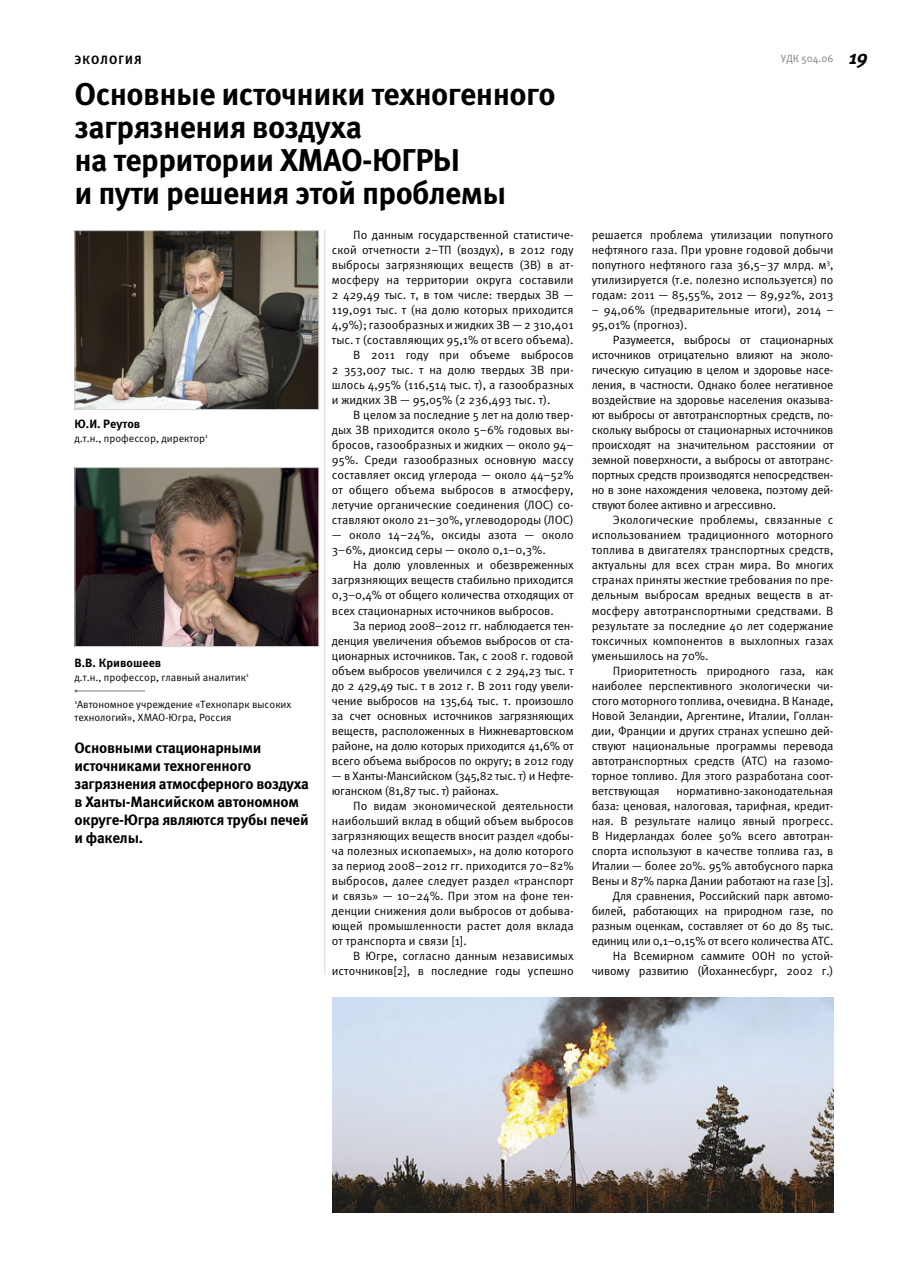
<style>
.page{position:relative;width:919px;height:1272px;background:#fff}
.page>*{position:absolute;margin:0;border:0;box-sizing:border-box;transform-origin:0 0}
.t1{font:700 31.5px/33px "Meta Pro";letter-spacing:-.02em;color:#000}
.t2{font:italic 700 19.5px "Meta Pro";color:#000}
.t3{font:700 15px/18px "Meta Pro";letter-spacing:-.02em;color:#000}
.t4{font:12px/15px "Meta Pro";color:#000;text-align:justify}
.t5{font:12px/15px "Meta Pro";letter-spacing:-.02em;color:#000}
.t6{font:700 12px "Meta Pro";color:#000}
.t7{font:10.5px/13.5px "Meta Pro";color:#000}
.t8{font:10.5px "Meta Pro";color:#7c7d80}
</style>
<div class="page">
<hr style="left:324px;top:230px;width:1px;height:744px;background:#d7d8d9">
<hr style="left:76px;top:690px;width:69px;height:1px;background:#7c7d80">
<img style="left:332px;top:997px;width:501px;height:215px">
<img style="left:76px;top:232px;width:241px;height:176px">
<div style="left:74px;top:230px;width:245px;height:180px;border:1px solid #d7d8d9"></div>
<img style="left:76px;top:469px;width:241px;height:176px">
<div style="left:74px;top:467px;width:245px;height:180px;border:1px solid #d7d8d9"></div>
<p class="t6" style="left:74px;top:52px;width:18px">Экология</p>
<p class="t8" style="left:781px;top:51px;width:54px">УДК 504.06</p>
<h1 class="t1" style="left:74px;top:79px;width:482px">Основные источники техногенного загрязнения воздуха<br>на территории ХМАО-ЮГРЫ<br>и пути решения этой проблемы</h1>
<p class="t6" style="left:74px;top:416px;width:67px">Ю.И. Реутов</p>
<p class="t7" style="left:74px;top:432px;width:135px">д.т.н., профессор, директор<sup>1</sup></p>
<p class="t6" style="left:74px;top:655px;width:88px">В.В. Кривошеев</p>
<p class="t7" style="left:74px;top:670px;width:176px">д.т.н., профессор, главный аналитик<sup>1</sup></p>
<p class="t7" style="left:74px;top:697px;width:218px"><sup>1</sup>Автономное учреждение «Технопарк высоких технологий», ХМАО-Югра, Россия</p>
<p class="t3" style="left:74px;top:738px;width:236px">Основными стационарными источниками техногенного загрязнения атмосферного воздуха в Ханты-Мансийском автономном округе-Югра являются трубы печей и факелы.</p>
<p class="t4" style="left:353px;top:228px;width:222px">По данным государственной статистиче-</p>
<p class="t4" style="left:332px;top:243px;width:243px">ской отчетности 2–ТП (воздух), в 2012 году</p>
<p class="t4" style="left:332px;top:258px;width:243px">выбросы загрязняющих веществ (ЗВ) в ат-</p>
<p class="t4" style="left:332px;top:273px;width:243px">мосферу на территории округа составили</p>
<p class="t4" style="left:332px;top:288px;width:243px">2 429,49 тыс. т, в том числе: твердых ЗВ —</p>
<p class="t4" style="left:332px;top:303px;width:243px">119,091 тыс. т (на долю которых приходится</p>
<p class="t4" style="left:332px;top:318px;width:243px">4,9%); газообразных и жидких ЗВ — 2 310,401</p>
<p class="t4" style="left:332px;top:333px;width:243px">тыс. т (составляющих 95,1% от всего объема).</p>
<p class="t4" style="left:353px;top:348px;width:222px">В 2011 году при объеме выбросов</p>
<p class="t4" style="left:332px;top:363px;width:243px">2 353,007 тыс. т на долю твердых ЗВ при-</p>
<p class="t4" style="left:332px;top:378px;width:243px">шлось 4,95% (116,514 тыс. т), а газообразных</p>
<p class="t4" style="left:332px;top:393px;width:220px">и жидких ЗВ — 95,05% (2 236,493 тыс. т).</p>
<p class="t4" style="left:353px;top:408px;width:222px">В целом за последние 5 лет на долю твер-</p>
<p class="t4" style="left:332px;top:423px;width:243px">дых ЗВ приходится около 5–6% годовых вы-</p>
<p class="t4" style="left:332px;top:438px;width:243px">бросов, газообразных и жидких — около 94–</p>
<p class="t4" style="left:332px;top:453px;width:243px">95%. Среди газообразных основную массу</p>
<p class="t4" style="left:332px;top:468px;width:243px">составляет оксид углерода — около 44–52%</p>
<p class="t4" style="left:332px;top:483px;width:243px">от общего объема выбросов в атмосферу,</p>
<p class="t4" style="left:332px;top:498px;width:243px">летучие органические соединения (ЛОС) со-</p>
<p class="t4" style="left:332px;top:513px;width:243px">ставляют около 21–30%, углеводороды (ЛОС)</p>
<p class="t4" style="left:332px;top:528px;width:243px">— около 14–24%, оксиды азота — около<br>3–6%, диоксид серы — около 0,1–0,3%.</p>
<p class="t4" style="left:332px;top:558px;width:243px;text-indent:21px">На долю уловленных и обезвреженных загрязняющих веществ стабильно приходится 0,3–0,4% от общего количества отходящих от всех стационарных источников выбросов.</p>
<p class="t4" style="left:332px;top:618px;width:243px;text-indent:21px">За период 2008–2012 гг. наблюдается тен&shy;денция увеличения объемов выбросов от ста&shy;ционарных источников. Так, с 2008 г. годовой объем выбросов увеличился с 2 294,23 тыс. т до 2 429,49 тыс. т в 2012 г. В 2011 году увели&shy;чение выбросов на 135,64 тыс. т. произошло за счет основных источников загрязняющих веществ, расположенных в Нижневартовском районе, на долю которых приходится 41,6% от всего объема выбросов по округу; в 2012 году</p>
<p class="t5" style="left:332px;top:768px;width:243px">— в Ханты-Мансийском (345,82 тыс. т) и Нефте&shy;юганском (81,87 тыс. т) районах.</p>
<p class="t4" style="left:332px;top:798px;width:243px;text-indent:21px">По видам экономической деятельности наибольший вклад в общий объем выбросов загрязняющих веществ вносит раздел «добы&shy;ча полезных ископаемых», на долю которого за период 2008–2012 гг. приходится 70–82% выбросов, далее следует раздел «транспорт и связь» — 10–24%. При этом на фоне тен&shy;денции снижения доли выбросов от добыва&shy;ющей промышленности растет доля вклада от транспорта и связи [1].</p>
<p class="t4" style="left:332px;top:948px;width:243px;text-align:right">В Югре, согласно данным независимых источников[2], в последние годы успешно</p>
<p class="t4" style="left:591px;top:228px;width:243px">решается проблема утилизации попутного нефтяного газа. При уровне годовой добычи попутного нефтяного газа 36,5–37 млрд. м<sup>3</sup>, утилизируется (т.е. полезно используется) по годам: 2011 — 85,55%, 2012 — 89,92%, 2013</p>
<p class="t4" style="left:591px;top:303px;width:243px">– 94,06% (предварительные итоги), 2014 –<br>95,01% (прогноз).</p>
<p class="t4" style="left:591px;top:333px;width:243px;text-indent:21px">Разумеется, выбросы от стационарных источников отрицательно влияют на эколо&shy;гическую ситуацию в целом и здоровье насе&shy;ления, в частности. Однако более негативное воздействие на здоровье населения оказыва&shy;ют выбросы от автотранспортных средств, по&shy;скольку выбросы от стационарных источников происходят на значительном расстоянии от земной поверхности, а выбросы от автотранс&shy;портных средств производятся непосредствен&shy;но в зоне нахождения человека, поэтому дей&shy;ствуют более активно и агрессивно.</p>
<p class="t4" style="left:591px;top:513px;width:243px;text-indent:21px">Экологические проблемы, связанные с использованием традиционного моторного топлива в двигателях транспортных средств, актуальны для всех стран мира. Во многих странах приняты жесткие требования по пре&shy;дельным выбросам вредных веществ в ат&shy;мосферу автотранспортными средствами. В результате за последние 40 лет содержание токсичных компонентов в выхлопных газах уменьшилось на 70%.</p>
<p class="t4" style="left:591px;top:663px;width:243px;text-indent:21px">Приоритетность природного газа, как наиболее перспективного экологически чи&shy;стого моторного топлива, очевидна. В Канаде, Новой Зеландии, Аргентине, Италии, Голлан&shy;дии, Франции и других странах успешно дей&shy;ствуют национальные программы перевода автотранспортных средств (АТС) на газомо&shy;торное топливо. Для этого разработана соот&shy;ветствующая</p>
<p class="t4" style="left:591px;top:783px;width:243px;text-align:right">нормативно-законодательная<br>база: ценовая, налоговая, тарифная, кредит&shy;ная. В результате налицо явный прогресс.<br>В Нидерландах более 50% всего автотран&shy;спорта используют в качестве топлива газ, в Италии — более 20%. 95% автобусного парка Вены и 87% парка Дании работают на газе [3].<br>Для сравнения, Российский парк автомо&shy;билей, работающих на природном газе, по разным оценкам, составляет от 60 до 85 тыс. единиц или 0,1–0,15% от всего количества АТС.<br>На Всемирном саммите ООН по устой&shy;чивому развитию (Йоханнесбург, 2002 г.)</p>
<h2 class="t2" style="left:848px;top:45px;width:21px">19</h2>
</div>
